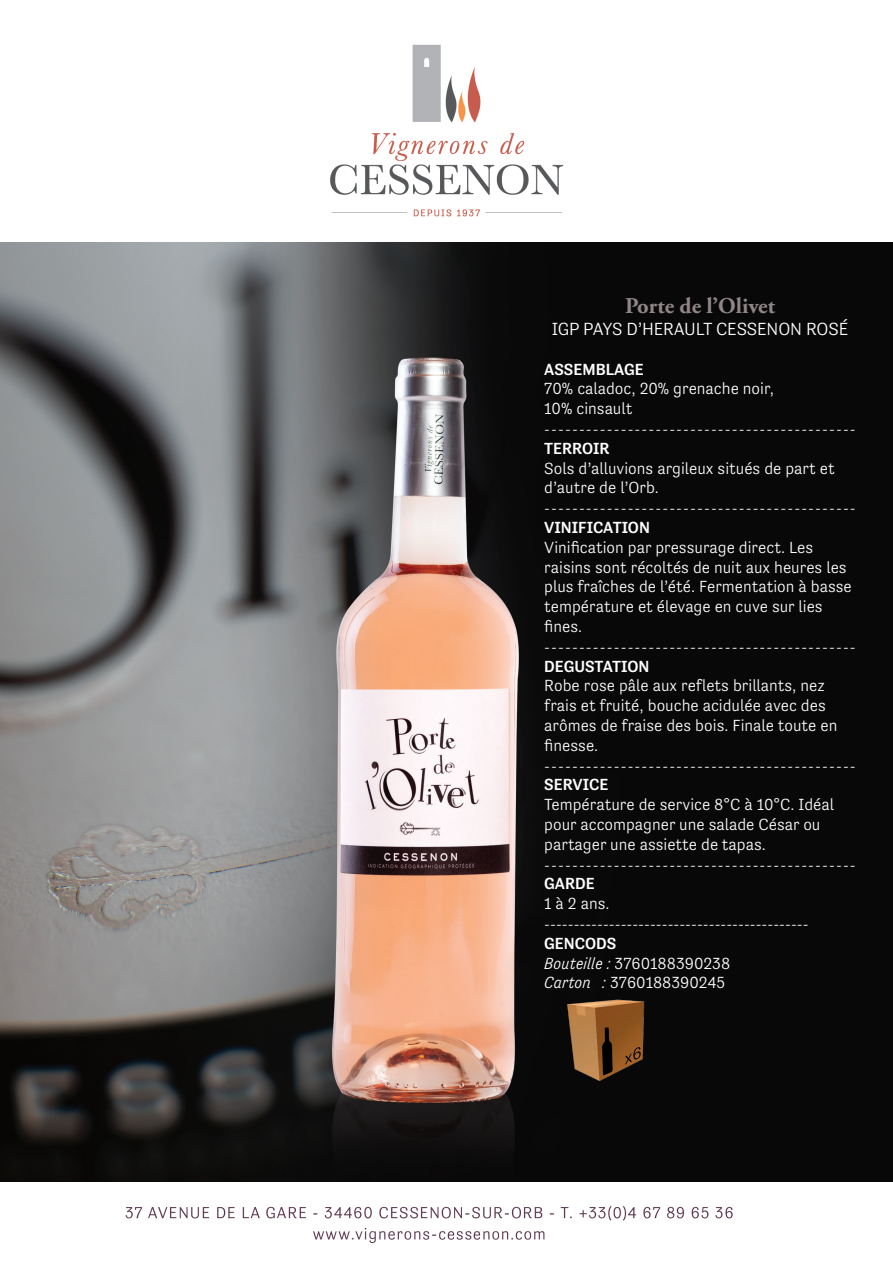
<style>
.page{position:relative;width:893px;height:1263px;background:#fff}
.page>*{position:absolute;margin:0;border:0;box-sizing:border-box;transform-origin:0 0}
.t1{font:700 22.5px "Adobe Garamond Pro";color:#908687}
.t2{font:300 18px "Tenso";letter-spacing:-.01em;color:#fff}
.t3{font:300 16.5px/19.8px "Tenso";color:#fff}
.t4{font:16.5px "Minion Pro";color:#fff}
.t5{font:500 16.5px "Tenso";color:#fff}
.s1{font-style:italic}
</style>
<div class="page">
<img style="left:0;top:44px;width:893px;height:1200px">
<img style="left:0;top:242px;width:893px;height:939px">
<img style="left:554px;top:992px;width:98px;height:93px">
<p class="t1" style="left:625px;top:293px;width:151px">Porte de l’Olivet</p>
<p class="t2" style="left:552px;top:319px;width:298px">IGP PAYS D’HERAULT CESSENON ROSÉ</p>
<p class="t5" style="left:544px;top:360px;width:101px">ASSEMBLAGE</p>
<p class="t3" style="left:544px;top:379px;width:231px">70% caladoc, 20% grenache noir,</p>
<p class="t3" style="left:544px;top:399px;width:90px">10% cinsault</p>
<p class="t4" style="left:544px;top:418px;width:313px">---------------------------------------------</p>
<p class="t5" style="left:544px;top:439px;width:67px">TERROIR</p>
<p class="t3" style="left:544px;top:458px;width:292px">Sols d’alluvions argileux situés de part et d’autre de l’Orb.</p>
<p class="t4" style="left:544px;top:497px;width:313px">---------------------------------------------</p>
<p class="t5" style="left:544px;top:518px;width:107px">VINIFICATION</p>
<p class="t3" style="left:544px;top:537px;width:309px">Vinification par pressurage direct. Les raisins sont récoltés de nuit aux heures les plus fraîches de l’été. Fermentation à basse température et élevage en cuve sur lies fines.</p>
<p class="t4" style="left:544px;top:635px;width:313px">---------------------------------------------</p>
<p class="t5" style="left:544px;top:657px;width:107px">DEGUSTATION</p>
<p class="t3" style="left:544px;top:676px;width:295px">Robe rose pâle aux reflets brillants, nez frais et fruité, bouche acidulée avec des arômes de fraise des bois. Finale toute en finesse.</p>
<p class="t4" style="left:544px;top:754px;width:313px">---------------------------------------------</p>
<p class="t5" style="left:544px;top:775px;width:66px">SERVICE</p>
<p class="t3" style="left:544px;top:795px;width:291px">Température de service 8°C à 10°C. Idéal pour accompagner une salade César ou partager une assiette de tapas.</p>
<p class="t4" style="left:544px;top:853px;width:313px">---------------------------------------------</p>
<p class="t5" style="left:544px;top:874px;width:52px">GARDE</p>
<p class="t3" style="left:544px;top:894px;width:67px">1 à 2 ans.</p>
<p class="t4" style="left:544px;top:913px;width:266px">---------------------------------------------</p>
<p class="t5" style="left:544px;top:934px;width:74px">GENCODS</p>
<p class="t3" style="left:544px;top:953px;width:187px"><span class="s1">Bouteille :</span> 3760188390238</p>
<p class="t3" style="left:544px;top:973px;width:182px"><span class="s1">Carton :</span> 3760188390245</p>
</div>
